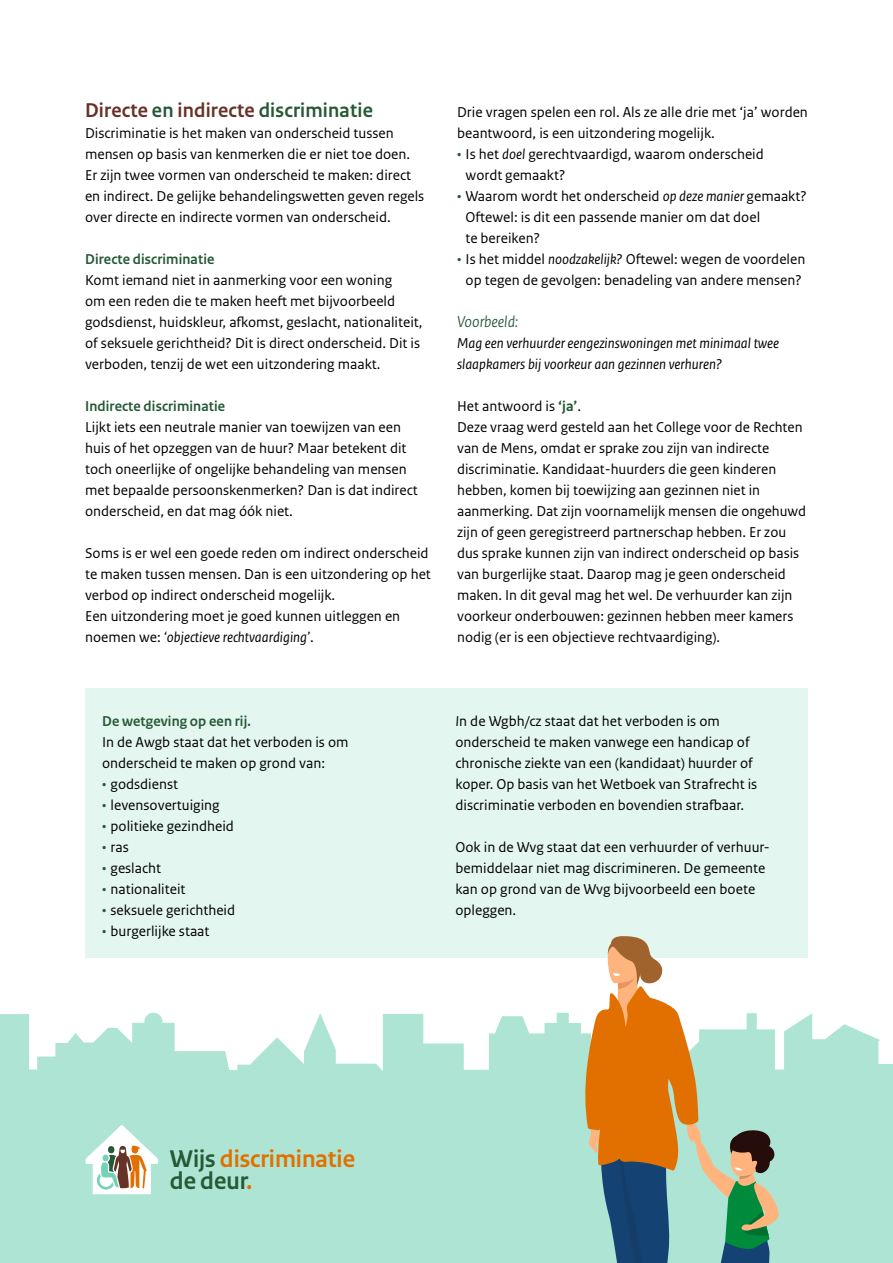
<style>
.page{position:relative;width:893px;height:1263px;background:#fff}
.page>*{position:absolute;margin:0;border:0;box-sizing:border-box;transform-origin:0 0}
.t1{font:700 25.35px/22.6px "Rijksoverheid Sans Heading";color:#e17000}
.H2_-_Kopjes{font:700 21px "Rijksoverheid Sans Heading";letter-spacing:.01em;color:#673327}
.H4_-_kader_stussenkopje{font:italic 16.5px "Rijksoverheid Sans Heading";color:#275937}
.P_-_Bodytekst_-_10pt{font:15px/21px "Rijksoverheid Sans Text";color:#000}
.P_-_bullet_kader{font:15px/21px "Rijksoverheid Sans Text";color:#000}
.P_-_bullet_P_body{font:15px/21px "Rijksoverheid Sans Text";color:#000}
.P_-_Bodytekst_-_10pt-2{font:italic 15px/21px "Rijksoverheid Sans Text";color:#000}
.H3_Kopjes{font:700 15px "Rijksoverheid Sans Heading";letter-spacing:.01em;color:#275937}
.s1{color:#275937}
.s2{font-style:italic}
.s3{font-weight:700;color:#275937}
</style>
<div class="page">
<svg style="left:0;top:1013px;width:893px;height:114px;fill:#ade4d3"></svg>
<div style="left:0;top:1127px;width:893px;height:136px;background:#ade4d3"></div>
<svg style="left:85px;top:1125px;width:73px;height:69px"></svg>
<div style="left:85px;top:688px;width:723px;height:270px;background:#e4f6f0"></div>
<svg style="left:584px;top:936px;width:197px;height:327px"></svg>
<h2 class="H2_-_Kopjes" style="left:85px;top:98px;width:289px">Directe <span class="s1">en</span> indirecte <span class="s1">discriminatie</span></h2>
<p class="P_-_Bodytekst_-_10pt" style="left:85px;top:123px;width:341px">Discriminatie is het maken van onderscheid tussen mensen op basis van kenmerken die er niet toe doen.<br>Er zijn twee vormen van onderscheid te maken: direct en indirect. De gelijke behandelingswetten geven regels over directe en indirecte vormen van onderscheid.</p>
<h3 class="H3_Kopjes" style="left:85px;top:251px;width:131px">Directe discriminatie</h3>
<p class="P_-_Bodytekst_-_10pt" style="left:85px;top:270px;width:339px">Komt iemand niet in aanmerking voor een woning<br>om een reden die te maken heeft met bijvoorbeeld godsdienst, huidskleur, afkomst, geslacht, nationaliteit, of seksuele gerichtheid? Dit is direct onderscheid. Dit is verboden, tenzij de wet een uitzondering maakt.</p>
<h3 class="H3_Kopjes" style="left:85px;top:398px;width:142px">Indirecte discriminatie</h3>
<p class="P_-_Bodytekst_-_10pt" style="left:85px;top:417px;width:334px">Lijkt iets een neutrale manier van toewijzen van een huis of het opzeggen van de huur? Maar betekent dit toch oneerlijke of ongelijke behandeling van mensen met bepaalde persoonskenmerken? Dan is dat indirect onderscheid, en dat mag óók niet.</p>
<p class="P_-_bullet_P_body" style="left:85px;top:543px;width:347px">Soms is er wel een goede reden om indirect onderscheid te maken tussen mensen. Dan is een uitzondering op het verbod op indirect onderscheid mogelijk.</p>
<p class="P_-_Bodytekst_-_10pt" style="left:85px;top:606px;width:317px">Een uitzondering moet je goed kunnen uitleggen en noemen we: <span class="s2">‘objectieve rechtvaardiging’</span>.</p>
<p class="P_-_Bodytekst_-_10pt" style="left:457px;top:102px;width:352px">Drie vragen spelen een rol. Als ze alle drie met ‘ja’ worden beantwoord, is een uitzondering mogelijk.</p>
<p class="P_-_Bodytekst_-_10pt" style="left:466px;top:144px;width:300px;text-indent:-9px"><span class="s1">•</span> Is het <span class="s2">doel</span> gerechtvaardigd, waarom onderscheid wordt gemaakt?</p>
<p class="P_-_Bodytekst_-_10pt" style="left:466px;top:186px;width:343px;text-indent:-9px"><span class="s1">•</span> Waarom wordt het onderscheid <span class="s2">op deze manier</span> gemaakt?<br>Oftewel: is dit een passende manier om dat doel<br>te bereiken?</p>
<p class="P_-_Bodytekst_-_10pt" style="left:457px;top:249px;width:350px;text-align:center"><span class="s1">•</span> Is het middel <span class="s2">noodzakelijk?</span> Oftewel: wegen de voordelen op tegen de gevolgen: benadeling van andere mensen?</p>
<h4 class="H4_-_kader_stussenkopje" style="left:457px;top:312px;width:62px">Voorbeeld:</h4>
<p class="P_-_Bodytekst_-_10pt-2" style="left:457px;top:333px;width:324px">Mag een verhuurder eengezinswoningen met minimaal twee slaapkamers bij voorkeur aan gezinnen verhuren?</p>
<p class="P_-_Bodytekst_-_10pt" style="left:457px;top:396px;width:126px">Het antwoord is <span class="s3">‘ja’</span>.</p>
<p class="P_-_Bodytekst_-_10pt" style="left:457px;top:417px;width:351px">Deze vraag werd gesteld aan het College voor de Rechten van de Mens, omdat er sprake zou zijn van indirecte discriminatie. Kandidaat-huurders die geen kinderen hebben, komen bij toewijzing aan gezinnen niet in aanmerking. Dat zijn voornamelijk mensen die ongehuwd zijn of geen geregistreerd partnerschap hebben. Er zou dus sprake kunnen zijn van indirect onderscheid op basis van burgerlijke staat. Daarop mag je geen onderscheid maken. In dit geval mag het wel. De verhuurder kan zijn voorkeur onderbouwen: gezinnen hebben meer kamers nodig (er is een objectieve rechtvaardiging).</p>
<h3 class="H3_Kopjes" style="left:102px;top:713px;width:150px">De wetgeving op een rij.</h3>
<p class="P_-_bullet_kader" style="left:102px;top:732px;width:248px">In de Awgb staat dat het verboden is om onderscheid te maken op grond van:</p>
<p class="P_-_Bodytekst_-_10pt" style="left:102px;top:774px;width:77px"><span class="s1">•</span> godsdienst</p>
<p class="P_-_Bodytekst_-_10pt" style="left:102px;top:795px;width:119px"><span class="s1">•</span> levensovertuiging</p>
<p class="P_-_Bodytekst_-_10pt" style="left:102px;top:816px;width:133px"><span class="s1">•</span> politieke gezindheid</p>
<p class="P_-_Bodytekst_-_10pt" style="left:102px;top:837px;width:28px"><span class="s1">•</span> ras</p>
<p class="P_-_Bodytekst_-_10pt" style="left:102px;top:858px;width:61px"><span class="s1">•</span> geslacht</p>
<p class="P_-_Bodytekst_-_10pt" style="left:102px;top:879px;width:85px"><span class="s1">•</span> nationaliteit</p>
<p class="P_-_Bodytekst_-_10pt" style="left:102px;top:900px;width:135px"><span class="s1">•</span> seksuele gerichtheid</p>
<p class="P_-_Bodytekst_-_10pt" style="left:102px;top:921px;width:109px"><span class="s1">•</span> burgerlijke staat</p>
<p class="P_-_bullet_kader" style="left:455px;top:711px;width:303px"><span class="s2">I</span>n de Wgbh/cz staat dat het verboden is om onderscheid te maken vanwege een handicap of chronische ziekte van een (kandidaat) huurder of koper. Op basis van het Wetboek van Strafrecht is discriminatie verboden en bovendien strafbaar.</p>
<p class="P_-_bullet_kader" style="left:455px;top:837px;width:314px">Ook in de Wvg staat dat een verhuurder of verhuur&shy;bemiddelaar niet mag discrimineren. De gemeente kan op grond van de Wvg bijvoorbeeld een boete opleggen.</p>
<h1 class="t1" style="left:170px;top:1147px;width:187px"><span class="s1">Wijs</span> discriminatie <span class="s1">de deur</span>.</h1>
</div>
